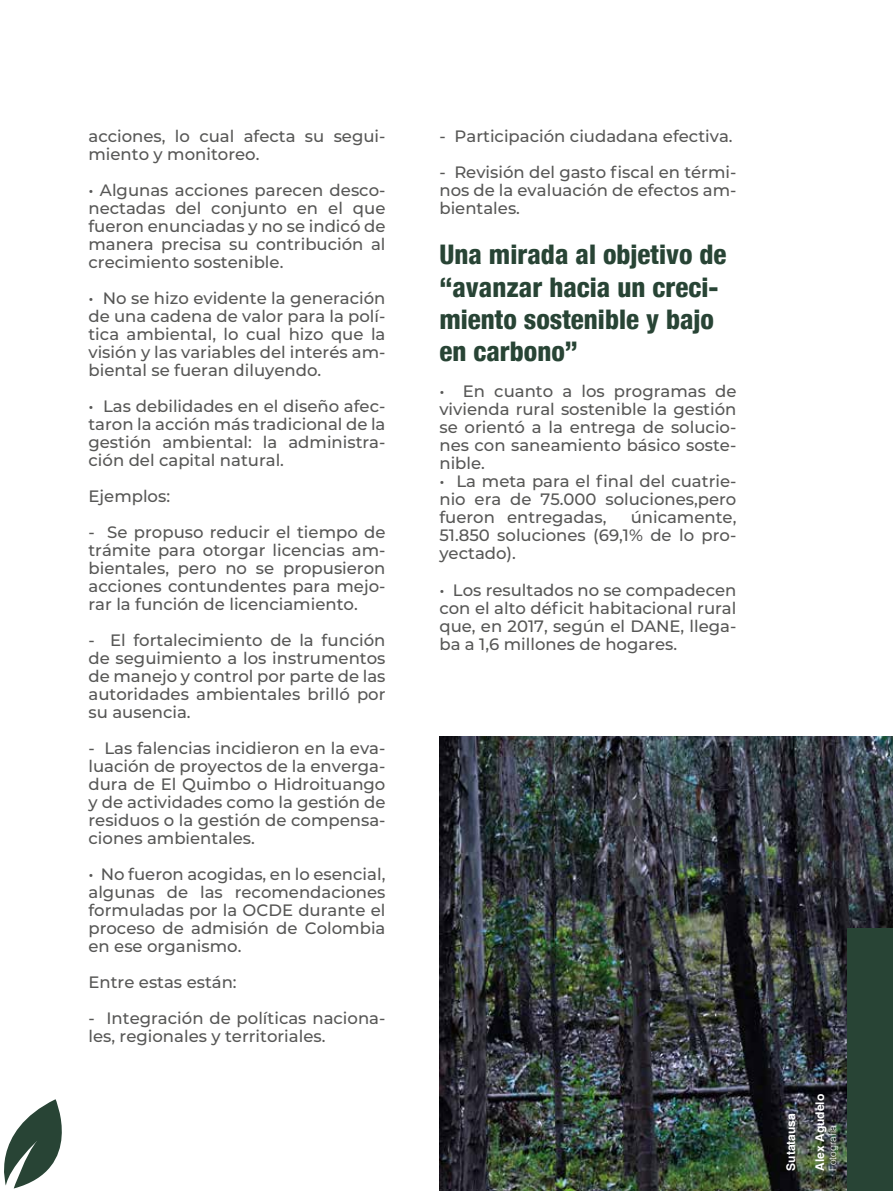
<style>
.page{position:relative;width:893px;height:1191px;background:#fff}
.page>*{position:absolute;margin:0;border:0;box-sizing:border-box;transform-origin:0 0}
.t1{font:800 condensed 27px/32.4px "Helvetica 87";color:#284435}
.t2{font:500 16.5px/18px "Montserrat";color:#575756;text-align:justify}
.t3{font:700 12px "Helvetica";color:#fff}
.t4{font:300 10.05px "Helv";color:#fff}
</style>
<div class="page">
<img style="left:439px;top:736px;width:454px;height:455px">
<div style="left:847px;top:928px;width:46px;height:263px;background:#284435"></div>
<svg style="left:4px;top:1099px;width:58px;height:89px"></svg>
<p class="t2" style="left:88px;top:126px;width:298px">acciones, lo cual afecta su segui&shy;miento y monitoreo.</p>
<p class="t2" style="left:88px;top:180px;width:299px">• Algunas acciones parecen desco&shy;nectadas del conjunto en el que fueron enunciadas y no se indicó de manera precisa su contribución al crecimiento sostenible.</p>
<p class="t2" style="left:88px;top:288px;width:298px">• No se hizo evidente la generación de una cadena de valor para la polí&shy;tica ambiental, lo cual hizo que la visión y las variables del interés am&shy;biental se fueran diluyendo.</p>
<p class="t2" style="left:88px;top:396px;width:298px">• Las debilidades en el diseño afec&shy;taron la acción más tradicional de la gestión ambiental: la administra&shy;ción del capital natural.</p>
<p class="t2" style="left:88px;top:486px;width:83px">Ejemplos:</p>
<p class="t2" style="left:88px;top:522px;width:298px">- Se propuso reducir el tiempo de trámite para otorgar licencias am&shy;bientales, pero no se propusieron acciones contundentes para mejo&shy;rar la función de licenciamiento.</p>
<p class="t2" style="left:88px;top:630px;width:298px">- El fortalecimiento de la función de seguimiento a los instrumentos de manejo y control por parte de las autoridades ambientales brilló por su ausencia.</p>
<p class="t2" style="left:88px;top:738px;width:298px">- Las falencias incidieron en la eva&shy;luación de proyectos de la enverga&shy;dura de El Quimbo o Hidroituango y de actividades como la gestión de residuos o la gestión de compensa&shy;ciones ambientales.</p>
<p class="t2" style="left:88px;top:864px;width:298px">• No fueron acogidas, en lo esencial, algunas de las recomendaciones formuladas por la OCDE durante el proceso de admisión de Colombia en ese organismo.</p>
<p class="t2" style="left:88px;top:972px;width:150px">Entre estas están:</p>
<p class="t2" style="left:88px;top:1008px;width:298px">- Integración de políticas naciona&shy;les, regionales y territoriales.</p>
<p class="t2" style="left:439px;top:126px;width:295px">- Participación ciudadana efectiva.</p>
<p class="t2" style="left:439px;top:162px;width:299px">- Revisión del gasto fiscal en térmi&shy;nos de la evaluación de efectos am&shy;bientales.</p>
<h1 class="t1" style="left:439px;top:238px;width:289px">Una mirada al objetivo de “avanzar hacia un creci&shy;miento sostenible y bajo en carbono”</h1>
<p class="t2" style="left:439px;top:382px;width:299px">• En cuanto a los programas de vivienda rural sostenible la gestión se orientó a la entrega de solucio&shy;nes con saneamiento básico soste&shy;nible.</p>
<p class="t2" style="left:439px;top:472px;width:299px">• La meta para el final del cuatrie&shy;nio era de 75.000 soluciones,pero fueron entregadas,</p>
<p class="t2" style="left:439px;top:508px;width:298px;text-indent:191px">únicamente, 51.850 soluciones (69,1% de lo pro&shy;yectado).</p>
<p class="t2" style="left:439px;top:580px;width:299px">• Los resultados no se compadecen con el alto déficit habitacional rural que, en 2017, según el DANE, llega&shy;ba a 1,6 millones de hogares.</p>
<p class="t3" style="left:784px;top:1170px;width:59px;rotate:-90deg">Sutatausa</p>
<p class="t3" style="left:812px;top:1170px;width:78px;rotate:-90deg">Alex Agudelo</p>
<p class="t4" style="left:826px;top:1170px;width:46px;rotate:-90deg">Fotografía</p>
</div>
